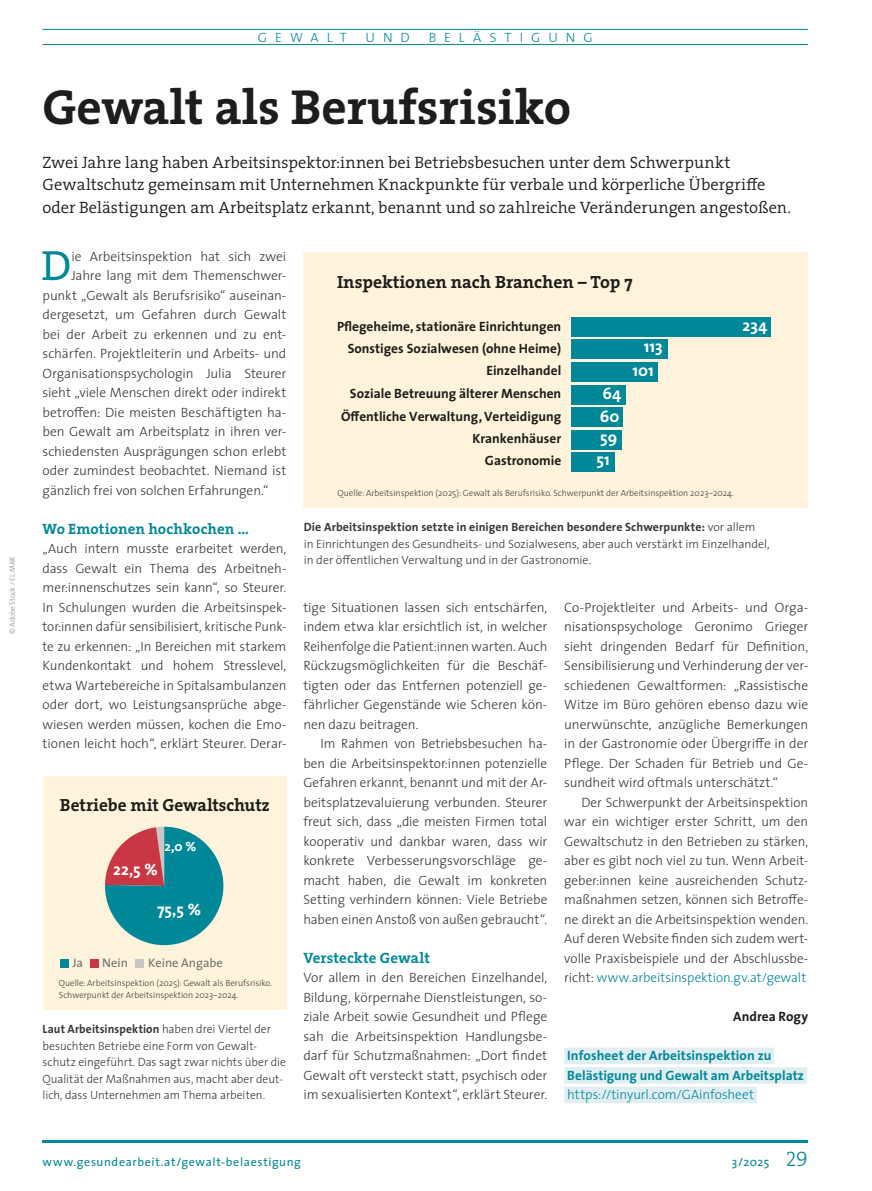
<style>
.page{position:relative;width:872px;height:1191px;background:#fff}
.page>*{position:absolute;margin:0;border:0;box-sizing:border-box;transform-origin:0 0}
.t1{font:700 49.5px "The Serif";color:#1d1d1b}
.t2{font:42.45px "The Serif";color:#089}
.t3{font:700 17.7px "The Serif";color:#1d1d1b}
.t4{font:300 16.5px/22.5px "The Serif";color:#1d1d1b}
.t5{font:700 16.5px/23.9px "The Sans";color:#fff}
.t6{font:700 16.35px "The Sans";color:#fff}
.t7{font:700 15px "The Serif";letter-spacing:.005em;color:#089}
.t8{font:300 13.5px/19.5px "The Sans";letter-spacing:-.005em;color:#373736;text-align:justify}
.t9{font:700 13.5px/22.5px "The Sans";color:#1d1d1b;text-align:right}
.t10{font:700 13.5px/19.5px "The Sans";letter-spacing:.005em;color:#089}
.t11{font:300 13.5px "The Sans";letter-spacing:.01em;color:#089}
.t12{font:300 13.5px "The Sans";letter-spacing:.595em;color:#089}
.t13{font:700 13.35px "The Sans";color:#fff}
.t14{font:12.45px "The Sans";color:#70706f}
.t15{font:300 12px/16.5px "The Sans";color:#373736}
.t16{font:12px "The Sans";letter-spacing:.05em;color:#089}
.t17{font:300 9px/12px "The Sans";color:#3d3d3c}
.t18{font:300 7.5px "The Sans";color:#8a8886}
.s1{font-weight:700}
.s2{color:#089}
.s3{font-family:"The Serif Light Caps";font-size:21px}
</style>
<div class="page">
<hr style="left:43px;top:29px;width:765px;height:1px;background:#089">
<hr style="left:43px;top:44px;width:765px;height:1px;background:#089">
<div style="left:564px;top:1047px;width:210px;height:17px;background:#e0edf1"></div>
<div style="left:564px;top:1067px;width:243px;height:16px;background:#e0edf1"></div>
<div style="left:564px;top:1086px;width:193px;height:17px;background:#e0edf1"></div>
<div style="left:303px;top:252px;width:505px;height:255px;background:#fff3db"></div>
<div style="left:571px;top:453px;width:43px;height:19px;background:#089"></div>
<div style="left:571px;top:430px;width:50px;height:19px;background:#089"></div>
<div style="left:571px;top:407px;width:51px;height:20px;background:#089"></div>
<div style="left:571px;top:385px;width:54px;height:19px;background:#089"></div>
<div style="left:571px;top:362px;width:86px;height:19px;background:#089"></div>
<div style="left:571px;top:339px;width:96px;height:20px;background:#089"></div>
<div style="left:571px;top:317px;width:200px;height:19px;background:#089"></div>
<div style="left:43px;top:776px;width:243px;height:234px;background:#fff3db"></div>
<svg style="left:105px;top:826px;width:118px;height:119px;background:#347887"></svg>
<div style="left:60px;top:958px;width:9px;height:9px;background:#089"></div>
<div style="left:90px;top:958px;width:9px;height:9px;background:#c83743"></div>
<div style="left:135px;top:958px;width:9px;height:9px;background:#c7c7c6"></div>
<hr style="left:43px;top:1140px;width:765px;height:2px;background:#089">
<p class="t18" style="left:6px;top:634px;width:79px;rotate:-90deg">© Adobe Stock / EL MAR</p>
<p class="t11" style="left:258px;top:26px;width:90px">GEWALT</p>
<p class="t11" style="left:365px;top:26px;width:46px">UND</p>
<p class="t12" style="left:429px;top:26px;width:166px">BELÄSTIGUNG</p>
<h1 class="t1" style="left:43px;top:66px;width:530px">Gewalt als Berufsrisiko</h1>
<p class="t4" style="left:43px;top:150px;width:750px">Zwei Jahre lang haben Arbeitsinspektor:innen bei Betriebsbesuchen unter dem Schwerpunkt<br>Gewaltschutz gemeinsam mit Unternehmen Knackpunkte für verbale und körperliche Übergriffe oder Belästigungen am Arbeitsplatz erkannt, benannt und so zahlreiche Veränderungen angestoßen.</p>
<h2 class="t2" style="left:41px;top:230px;width:32px">D</h2>
<p class="t8" style="left:71px;top:246px;width:216px">ie Arbeitsinspektion hat sich zwei</p>
<p class="t8" style="left:71px;top:265px;width:216px">Jahre lang mit dem Themenschwer-</p>
<p class="t8" style="left:43px;top:285px;width:245px">punkt „Gewalt als Berufsrisiko“ auseinan-</p>
<p class="t8" style="left:43px;top:304px;width:245px">dergesetzt, um Gefahren durch Gewalt</p>
<p class="t8" style="left:43px;top:324px;width:245px">bei der Arbeit zu erkennen und zu ent-</p>
<p class="t8" style="left:43px;top:343px;width:245px">schärfen. Projektleiterin und Arbeits- und</p>
<p class="t8" style="left:43px;top:363px;width:245px">Organisationspsychologin Julia Steurer</p>
<p class="t8" style="left:43px;top:382px;width:245px">sieht „viele Menschen direkt oder indirekt</p>
<p class="t8" style="left:43px;top:402px;width:245px">betroffen: Die meisten Beschäftigten ha-</p>
<p class="t8" style="left:43px;top:421px;width:245px">ben Gewalt am Arbeitsplatz in ihren ver-</p>
<p class="t8" style="left:43px;top:441px;width:245px">schiedensten Ausprägungen schon erlebt</p>
<p class="t8" style="left:43px;top:460px;width:245px">oder zumindest beobachtet. Niemand ist</p>
<p class="t8" style="left:43px;top:480px;width:228px">gänzlich frei von solchen Erfahrungen.“</p>
<p class="t7" style="left:43px;top:516px;width:208px">Wo Emotionen hochkochen …</p>
<p class="t8" style="left:43px;top:538px;width:245px">„Auch intern musste erarbeitet werden, dass Gewalt ein Thema des Arbeitneh&shy;mer:innenschutzes sein kann“, so Steurer.<br>In Schulungen wurden die Arbeitsinspek&shy;tor:innen dafür sensibilisiert, kritische Punk&shy;te zu erkennen: „In Bereichen mit starkem Kundenkontakt und hohem Stresslevel, etwa Wartebereiche in Spitalsambulanzen oder dort, wo Leistungsansprüche abge&shy;wiesen werden müssen, kochen die Emo&shy;tionen leicht hoch“, erklärt Steurer. Derar-</p>
<h3 class="t3" style="left:60px;top:790px;width:211px">Betriebe mit Gewaltschutz</h3>
<p class="t6" style="left:113px;top:856px;width:46px">22,5 %</p>
<p class="t13" style="left:165px;top:835px;width:33px">2,0 %</p>
<p class="t14" style="left:72px;top:953px;width:12px">Ja</p>
<p class="t6" style="left:157px;top:896px;width:45px">75,5 %</p>
<p class="t14" style="left:102px;top:953px;width:27px">Nein</p>
<p class="t14" style="left:148px;top:953px;width:76px">Keine Angabe</p>
<p class="t17" style="left:59px;top:977px;width:214px">Quelle: Arbeitsinspektion (2025): Gewalt als Berufsrisiko.<br>Schwerpunkt der Arbeitsinspektion 2023–2024.</p>
<p class="t15" style="left:43px;top:1020px;width:245px"><span class="s1">Laut Arbeitsinspektion</span> haben drei Viertel der besuchten Betriebe eine Form von Gewalt&shy;schutz eingeführt. Das sagt zwar nichts über die Qualität der Maßnahmen aus, macht aber deut&shy;lich, dass Unternehmen am Thema arbeiten.</p>
<h3 class="t3" style="left:337px;top:267px;width:297px">Inspektionen nach Branchen – Top 7</h3>
<p class="t9" style="left:337px;top:314px;width:226px">Pflegeheime, stationäre Einrichtungen<br>Sonstiges Sozialwesen (ohne Heime)<br>Einzelhandel<br>Soziale Betreuung älterer Menschen<br>Öffentliche Verwaltung, Verteidigung<br>Krankenhäuser<br>Gastronomie</p>
<p class="t5" style="left:600px;top:382px;width:23px;line-height:22.6px">64<br>60</p>
<p class="t5" style="left:596px;top:426px;width:22px;line-height:22.4px">59<br>51</p>
<p class="t5" style="left:632px;top:334px;width:32px;text-indent:11px">113<br>101</p>
<p class="t17" style="left:337px;top:486px;width:398px">Quelle: Arbeitsinspektion (2025): Gewalt als Berufsrisiko. Schwerpunkt der Arbeitsinspektion 2023–2024.</p>
<p class="t5" style="left:742px;top:313px;width:26px">234</p>
<p class="t15" style="left:304px;top:518px;width:467px"><span class="s1">Die Arbeitsinspektion setzte in einigen Bereichen besondere Schwerpunkte:</span> vor allem<br>in Einrichtungen des Gesundheits- und Sozialwesens, aber auch verstärkt im Einzelhandel, in der öffentlichen Verwaltung und in der Gastronomie.</p>
<p class="t8" style="left:303px;top:597px;width:245px">tige Situationen lassen sich entschärfen, indem etwa klar ersichtlich ist, in welcher Reihenfolge die Patient:innen warten. Auch Rückzugsmöglichkeiten für die Beschäf&shy;tigten oder das Entfernen potenziell ge&shy;fährlicher Gegenstände wie Scheren kön&shy;nen dazu beitragen.</p>
<p class="t8" style="left:303px;top:733px;width:245px;text-indent:17px">Im Rahmen von Betriebsbesuchen ha&shy;ben die Arbeitsinspektor:innen potenzielle Gefahren erkannt, benannt und mit der Ar&shy;beitsplatzevaluierung verbunden. Steurer freut sich, dass „die meisten Firmen total kooperativ und dankbar waren, dass wir konkrete Verbesserungsvorschläge ge&shy;macht haben, die Gewalt im konkreten Setting verhindern können: Viele Betriebe haben einen Anstoß von außen gebraucht“.</p>
<p class="t7" style="left:303px;top:945px;width:128px">Versteckte Gewalt</p>
<p class="t8" style="left:303px;top:967px;width:245px">Vor allem in den Bereichen Einzelhandel, Bildung, körpernahe Dienstleistungen, so&shy;ziale Arbeit sowie Gesundheit und Pflege sah die Arbeitsinspektion Handlungsbe&shy;darf für Schutzmaßnahmen: „Dort findet Gewalt oft versteckt statt, psychisch oder im sexualisierten Kontext“, erklärt Steurer.</p>
<p class="t8" style="left:564px;top:597px;width:245px">Co-Projektleiter und Arbeits- und Orga&shy;nisationspsychologe Geronimo Grieger sieht dringenden Bedarf für Definition, Sensibilisierung und Verhinderung der ver&shy;schiedenen Gewaltformen: „Rassistische Witze im Büro gehören ebenso dazu wie unerwünschte, anzügliche Bemerkungen in der Gastronomie oder Übergriffe in der Pflege. Der Schaden für Betrieb und Ge&shy;sundheit wird oftmals unterschätzt.“</p>
<p class="t8" style="left:564px;top:792px;width:245px;text-indent:17px">Der Schwerpunkt der Arbeitsinspektion war ein wichtiger erster Schritt, um den Gewaltschutz in den Betrieben zu stärken, aber es gibt noch viel zu tun. Wenn Arbeit&shy;geber:innen keine ausreichenden Schutz&shy;maßnahmen setzen, können sich Betroffe&shy;ne direkt an die Arbeitsinspektion wenden.<br>Auf deren Website finden sich zudem wert&shy;volle Praxisbeispiele und der Abschlussbe&shy;richt: <span class="s2">www.arbeitsinspektion.gv.at/gewalt</span></p>
<p class="t9" style="left:733px;top:1005px;width:76px">Andrea Rogy</p>
<p class="t10" style="left:567px;top:1045px;width:238px">Infosheet der Arbeitsinspektion zu<br>Belästigung und Gewalt am Arbeitsplatz</p>
<p class="t11" style="left:567px;top:1083px;width:188px">https://tinyurl.com/GAinfosheet</p>
<p class="t16" style="left:43px;top:1151px;width:260px">www.gesundearbeit.at/gewalt-belaestigung</p>
<p class="t16" style="left:732px;top:1151px;width:78px">3/2025 <span class="s3">29</span></p>
</div>
